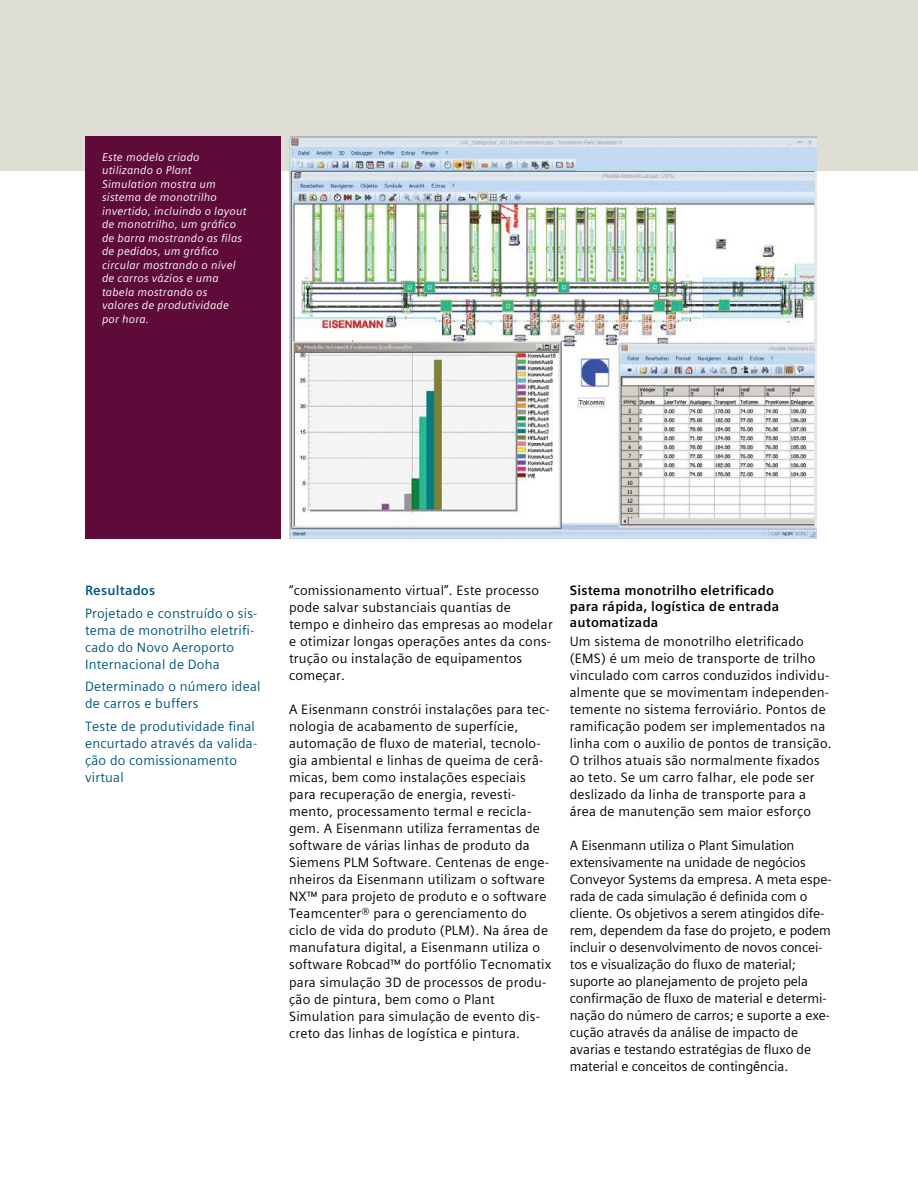
<style>
.page{position:relative;width:918px;height:1188px;background:#fff}
.page>*{position:absolute;margin:0;border:0;box-sizing:border-box;transform-origin:0 0}
.t1{font:13.5px/17px "Siemens Sans Global";letter-spacing:.015em;color:#000}
.t2{font:13.5px/17px "Siemens Sans Global";letter-spacing:-.005em;color:#000}
.t3{font:13.5px/17px "Siemens Sans Global";letter-spacing:.015em;color:#005779}
.t4{font:700 13.5px/16.2px "Siemens Sans Global";letter-spacing:.015em;color:#000}
.t5{font:700 13.5px "Siemens Sans Global";letter-spacing:.015em;color:#005779}
.t6{font:italic 11.25px/13.5px "Siemens Sans Global";letter-spacing:.015em;color:#fff}
</style>
<div class="page">
<div style="left:0;top:0;width:918px;height:170px;background:#dfded4"></div>
<img style="left:289px;top:136px;width:528px;height:402px">
<div style="left:85px;top:136px;width:196px;height:402px;background:#5f0b39"></div>
<p class="t6" style="left:102px;top:150px;width:146px">Este modelo criado utilizando o Plant<br>Simulation mostra um sistema de monotrilho invertido, incluindo o layout de monotrilho, um gráfico de barra mostrando as filas de pedidos, um gráfico circular mostrando o nível de carros vázios e uma tabela mostrando os valores de produtividade por hora.</p>
<p class="t5" style="left:85px;top:580px;width:72px">Resultados</p>
<p class="t3" style="left:85px;top:605px;width:174px">Projetado e construído o sis&shy;tema de monotrilho eletrifi&shy;cado do Novo Aeroporto<br>Internacional de Doha</p>
<p class="t3" style="left:85px;top:678px;width:177px">Determinado o número ideal de carros e buffers</p>
<p class="t3" style="left:85px;top:717px;width:174px">Teste de produtividade final encurtado através da valida&shy;ção do comissionamento virtual</p>
<p class="t1" style="left:289px;top:582px;width:265px">“comissionamento virtual”. Este processo pode salvar substanciais quantias de tempo e dinheiro das empresas ao modelar e otimizar longas operações antes da cons&shy;trução ou instalação de equipamentos começar.</p>
<p class="t1" style="left:289px;top:701px;width:264px">A Eisenmann constrói instalações para tec&shy;nologia de acabamento de superfície, automação de fluxo de material, tecnolo&shy;gia ambiental e linhas de queima de cerâ&shy;micas, bem como instalações especiais para recuperação de energia, revesti&shy;mento, processamento termal e recicla&shy;gem. A Eisenmann utiliza ferramentas de software de várias linhas de produto da Siemens PLM Software. Centenas de enge&shy;nheiros da Eisenmann utilizam o software NX™ para projeto de produto e o software Teamcenter® para o gerenciamento do ciclo de vida do produto (PLM). Na área de manufatura digital, a Eisenmann utiliza o software Robcad™ do portfólio Tecnomatix para simulação 3D de processos de produ&shy;ção de pintura, bem como o Plant Simulation para simulação de evento dis&shy;creto das linhas de logística e pintura.</p>
<p class="t4" style="left:570px;top:582px;width:211px">Sistema monotrilho eletrificado para rápida, logística de entrada automatizada</p>
<p class="t1" style="left:570px;top:633px;width:264px">Um sistema de monotrilho eletrificado (EMS) é um meio de transporte de trilho vinculado com carros conduzidos individu&shy;almente que se movimentam independen&shy;temente no sistema ferroviário. Pontos de ramificação podem ser implementados na linha com o auxilio de pontos de transição.<br>O trilhos atuais são normalmente fixados ao teto. Se um carro falhar, ele pode ser deslizado da linha de transporte para a área de manutenção sem maior esforço</p>
<p class="t2" style="left:570px;top:837px;width:263px">A Eisenmann utiliza o Plant Simulation extensivamente na unidade de negócios Conveyor Systems da empresa. A meta espe&shy;rada de cada simulação é definida com o cliente. Os objetivos a serem atingidos dife&shy;rem, dependem da fase do projeto, e podem incluir o desenvolvimento de novos concei&shy;tos e visualização do fluxo de material; suporte ao planejamento de projeto pela confirmação de fluxo de material e determi&shy;nação do número de carros; e suporte a exe&shy;cução através da análise de impacto de avarias e testando estratégias de fluxo de material e conceitos de contingência.</p>
</div>
